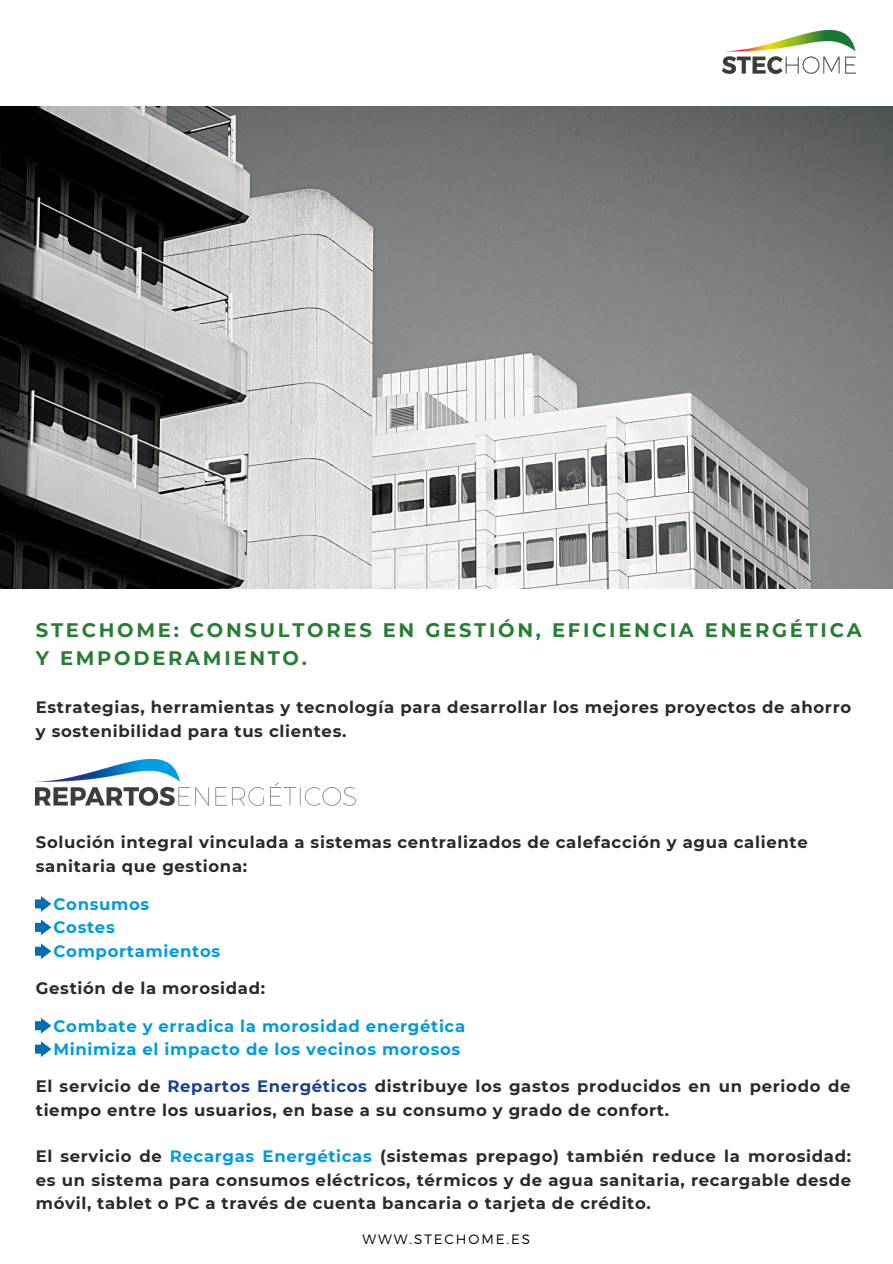
<style>
.page{position:relative;width:893px;height:1264px;background:#fff}
.page>*{position:absolute;margin:0;border:0;box-sizing:border-box;transform-origin:0 0}
.t1{font:700 19.5px/28px "Montserrat";letter-spacing:.14em;color:#267e33}
.t2{font:700 16.5px/23.5px "Montserrat";letter-spacing:.04em;color:#2a2a2a}
.t3{font:700 16.5px/23.5px "Montserrat";letter-spacing:.04em;color:#009bdf}
.t4{font:300 13.5px "Montserrat";letter-spacing:.14em;color:#000}
.s1{color:#194094}
.s2{color:#009bdf}
</style>
<div class="page">
<img style="left:0;top:106px;width:892px;height:482px">
<img style="left:722px;top:31px;width:133px;height:42px">
<img style="left:36px;top:759px;width:319px;height:46px">
<svg style="left:36px;top:943px;width:15px;height:16px"></svg>
<svg style="left:36px;top:919px;width:15px;height:16px"></svg>
<svg style="left:36px;top:896px;width:15px;height:15px"></svg>
<svg style="left:36px;top:1041px;width:15px;height:16px"></svg>
<svg style="left:36px;top:1018px;width:15px;height:15px"></svg>
<p class="t1" style="left:36px;top:616px;width:827px">STECHOME: CONSULTORES EN GESTIÓN, EFICIENCIA ENERGÉTICA<br>Y EMPODERAMIENTO.</p>
<p class="t2" style="left:36px;top:695px;width:816px">Estrategias, herramientas y tecnología para desarrollar los mejores proyectos de ahorro y sostenibilidad para tus clientes.</p>
<p class="t2" style="left:36px;top:830px;width:773px">Solución integral vinculada a sistemas centralizados de calefacción y agua caliente sanitaria que gestiona:</p>
<p class="t3" style="left:53px;top:892px;width:168px">Consumos<br>Costes<br>Comportamientos</p>
<p class="t2" style="left:36px;top:976px;width:231px">Gestión de la morosidad:</p>
<p class="t3" style="left:53px;top:1013px;width:413px">Combate y erradica la morosidad energética<br>Minimiza el impacto de los vecinos morosos</p>
<p class="t2" style="left:36px;top:1074px;width:816px">El servicio de <span class="s1">Repartos Energéticos</span> distribuye los gastos producidos en un periodo de tiempo entre los usuarios, en base a su consumo y grado de confort.</p>
<p class="t2" style="left:36px;top:1144px;width:816px;text-align:justify">El servicio de <span class="s2">Recargas Energéticas</span> (sistemas prepago) también reduce la morosidad: es un sistema para consumos eléctricos, térmicos y de agua sanitaria, recargable desde móvil, tablet o PC a través de cuenta bancaria o tarjeta de crédito.</p>
<p class="t4" style="left:362px;top:1230px;width:169px">WWW.STECHOME.ES</p>
</div>
